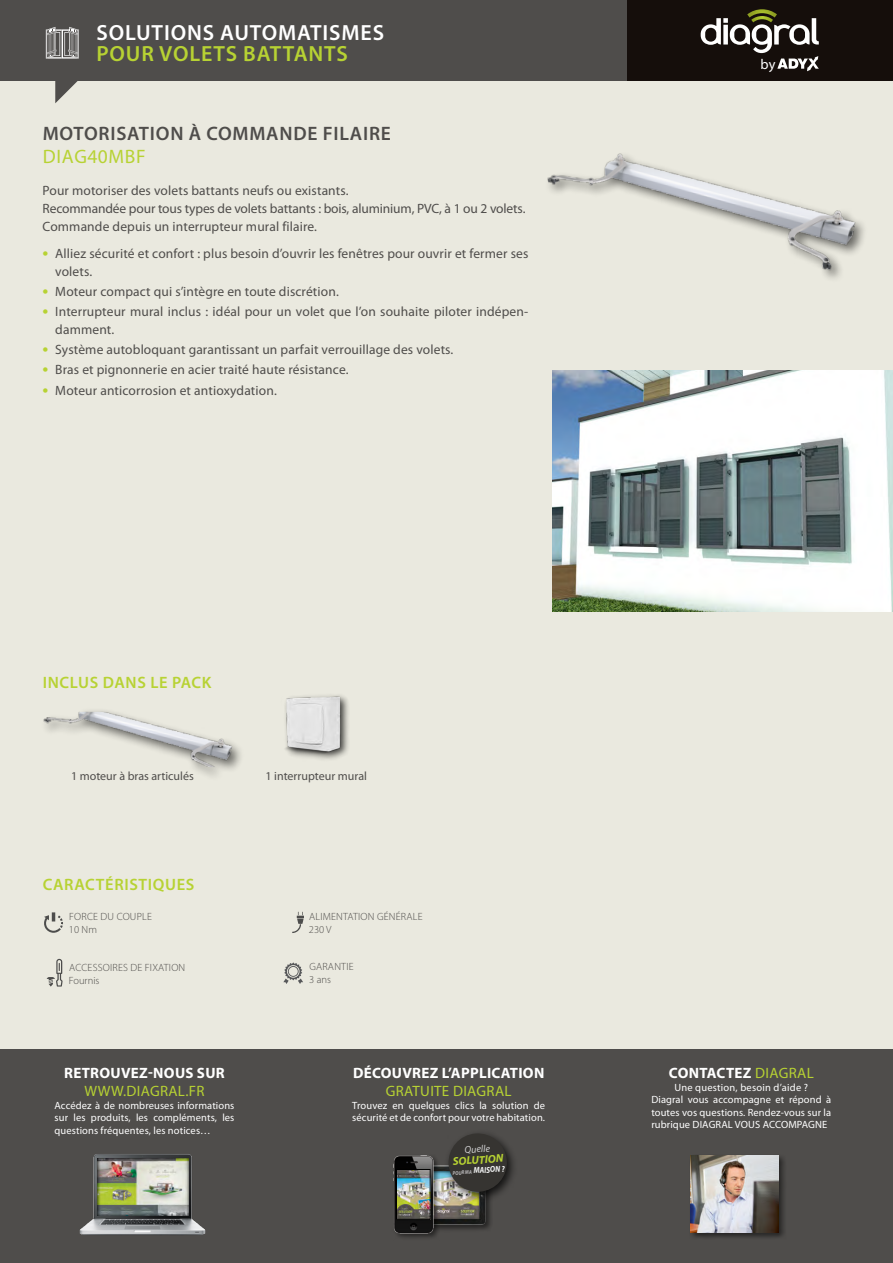
<style>
.page{position:relative;width:893px;height:1263px;background:#fff}
.page>*{position:absolute;margin:0;border:0;box-sizing:border-box;transform-origin:0 0}
.t1{font:600 22.05px "Myriad Pro";letter-spacing:.04em;color:#fff}
.t2{font:600 22.05px "Myriad Pro";letter-spacing:.04em;color:#b7d233}
.t3{font:600 19.5px "Myriad Pro";letter-spacing:.04em;color:#4f4d4b}
.t4{font:19.5px "Myriad Pro";letter-spacing:.035em;color:#b7d233}
.t5{font:600 16.5px "Myriad Pro";letter-spacing:.04em;color:#b7d233}
.t6{font:700 15px "Myriad Pro";letter-spacing:.02em;color:#fff}
.t7{font:15px "Myriad Pro";letter-spacing:.02em;color:#b7d233}
.t8{font:14.25px "Myriad Pro";color:#fff}
.t9{font:13.5px/18px "Myriad Pro";letter-spacing:.01em;color:#4f4d4b}
.t10{font:12px "Myriad Pro";color:#4f4d4b}
.t11{font:italic 700 11.25px "Myriad Pro";color:#b7d233}
.t12{font:10.5px/12.6px "Myriad Pro";letter-spacing:.01em;color:#fff;text-align:justify}
.t13{font:300 10.5px/12.8px "Myriad Pro";letter-spacing:.02em;color:#4f4d4b}
.t14{font:italic 9.9px "Myriad Pro";color:#cfcfd0}
.t15{font:italic 700 8.55px "Myriad Pro";color:#f1f2f2;scale:.87 1}
.s1{font-size:21px;color:#b7d233}
.s2{font-size:5.4px;color:#bbbabc}
.s3{font-weight:400;color:#b7d233}
</style>
<div class="page">
<div style="left:0;top:0;width:893px;height:1055px;background:#eae9df"></div>
<div style="left:0;top:1049px;width:893px;height:214px;background:#4f4d4b"></div>
<div style="left:0;top:0;width:880px;height:81px;background:#4f4d4b"></div>
<div style="left:627px;top:0;width:266px;height:81px;background:#150e0b"></div>
<img style="left:79px;top:1216px;width:127px;height:19px">
<div style="left:84px;top:1146px;width:117px;height:70px;background:#000;opacity:.75"></div>
<div style="left:408px;top:1164px;width:85px;height:68px;background:#000;opacity:.5"></div>
<img style="left:443px;top:1219px;width:42px;height:6px">
<div style="left:405px;top:1162px;width:84px;height:57px;background:#000;opacity:.75"></div>
<div style="left:392px;top:1153px;width:48px;height:87px;background:#4b4947"></div>
<img style="left:393px;top:1155px;width:50px;height:82px">
<img style="left:398px;top:1171px;width:30px;height:46px">
<div style="left:396px;top:1169px;width:34px;height:50px;border:1px solid #000"></div>
<div style="left:443px;top:1129px;width:75px;height:74px;background:#000;opacity:.75"></div>
<svg style="left:447px;top:1132px;width:61px;height:61px;background:#3e3c39"></svg>
<div style="left:689px;top:1153px;width:98px;height:86px;background:#000;opacity:.5"></div>
<img style="left:690px;top:1155px;width:89px;height:77px">
<svg style="left:55px;top:81px;width:23px;height:22px"></svg>
<svg style="left:701px;top:9px;width:118px;height:62px"></svg>
<img style="left:547px;top:153px;width:317px;height:126px">
<img style="left:552px;top:371px;width:341px;height:240px">
<div style="left:282px;top:693px;width:68px;height:69px;background:#000;opacity:.75"></div>
<img style="left:282px;top:693px;width:65px;height:64px">
<svg style="left:292px;top:912px;width:12px;height:21px"></svg>
<svg style="left:44px;top:912px;width:19px;height:21px"></svg>
<svg style="left:47px;top:959px;width:16px;height:27px"></svg>
<svg style="left:283px;top:962px;width:20px;height:22px"></svg>
<div style="left:40px;top:707px;width:205px;height:73px;background:#000;opacity:.55"></div>
<img style="left:41px;top:712px;width:193px;height:55px">
<svg style="left:46px;top:27px;width:33px;height:32px"></svg>
<h1 class="t1" style="left:96px;top:19px;width:289px">SOLUTIONS AUTOMATISMES</h1>
<h1 class="t2" style="left:96px;top:40px;width:253px">POUR VOLETS BATTANTS</h1>
<h2 class="t3" style="left:43px;top:121px;width:350px">MOTORISATION À COMMANDE FILAIRE</h2>
<h2 class="t4" style="left:43px;top:145px;width:105px">DIAG40MBF</h2>
<p class="t9" style="left:43px;top:182px;width:484px">Pour motoriser des volets battants neufs ou existants.<br>Recommandée pour tous types de volets battants : bois, aluminium, PVC, à 1 ou 2 volets.<br>Commande depuis un interrupteur mural filaire.</p>
<p class="t9" style="left:55px;top:244px;width:475px;text-indent:-13px"><span class="s1">•</span> Alliez sécurité et confort : plus besoin d’ouvrir les fenêtres pour ouvrir et fermer ses volets.</p>
<p class="t9" style="left:43px;top:282px;width:298px"><span class="s1">•</span> Moteur compact qui s’intègre en toute discrétion.</p>
<p class="t9" style="left:55px;top:302px;width:474px;text-indent:-13px"><span class="s1">•</span> Interrupteur mural inclus : idéal pour un volet que l’on souhaite piloter indépen&shy;damment.</p>
<p class="t9" style="left:43px;top:341px;width:412px"><span class="s1">•</span> Système autobloquant garantissant un parfait verrouillage des volets.</p>
<p class="t9" style="left:43px;top:361px;width:308px"><span class="s1">•</span> Bras et pignonnerie en acier traité haute résistance.</p>
<p class="t9" style="left:43px;top:381px;width:236px"><span class="s1">•</span> Moteur anticorrosion et antioxydation.</p>
<p class="t8" style="left:761px;top:55px;width:16px">by</p>
<p class="t5" style="left:43px;top:671px;width:170px">INCLUS DANS LE PACK</p>
<p class="t10" style="left:71px;top:769px;width:124px">1 moteur à bras articulés</p>
<p class="t10" style="left:266px;top:769px;width:103px">1 interrupteur mural</p>
<p class="t5" style="left:43px;top:874px;width:153px">CARACTÉRISTIQUES</p>
<p class="t13" style="left:69px;top:910px;width:85px">FORCE DU COUPLE<br>10 Nm</p>
<p class="t13" style="left:309px;top:911px;width:115px">ALIMENTATION GÉNÉRALE<br>230 V</p>
<p class="t13" style="left:69px;top:961px;width:118px">ACCESSOIRES DE FIXATION<br>Fournis</p>
<p class="t13" style="left:309px;top:960px;width:46px">GARANTIE<br>3 ans</p>
<p class="t6" style="left:64px;top:1063px;width:162px">RETROUVEZ-NOUS SUR</p>
<p class="t7" style="left:85px;top:1082px;width:121px">WWW.DIAGRAL.FR</p>
<p class="t12" style="left:55px;top:1098px;width:181px">Accédez à de nombreuses informations sur les produits, les compléments, les questions fréquentes, les notices…</p>
<p class="t6" style="left:353px;top:1063px;width:193px">DÉCOUVREZ L’APPLICATION</p>
<p class="t7" style="left:386px;top:1082px;width:127px">GRATUITE DIAGRAL</p>
<p class="t12" style="left:352px;top:1098px;width:194px">Trouvez en quelques clics la solution de sécurité et de confort pour votre habitation.</p>
<p class="t14" style="left:464px;top:1144px;width:27px;rotate:-4deg">Quelle</p>
<p class="t11" style="left:452px;top:1154px;width:52px;rotate:-4deg">SOLUTION</p>
<p class="t15" style="left:452px;top:1166px;width:62px;rotate:-4deg"><span class="s2">POUR MA</span> MAISON ?</p>
<p class="t6" style="left:669px;top:1063px;width:146px">CONTACTEZ <span class="s3">DIAGRAL</span></p>
<p class="t12" style="left:651px;top:1080px;width:181px;text-align:center">Une question, besoin d’aide ?<br>Diagral vous accompagne et répond à toutes vos questions. Rendez-vous sur la rubrique DIAGRAL VOUS ACCOMPAGNE</p>
</div>
